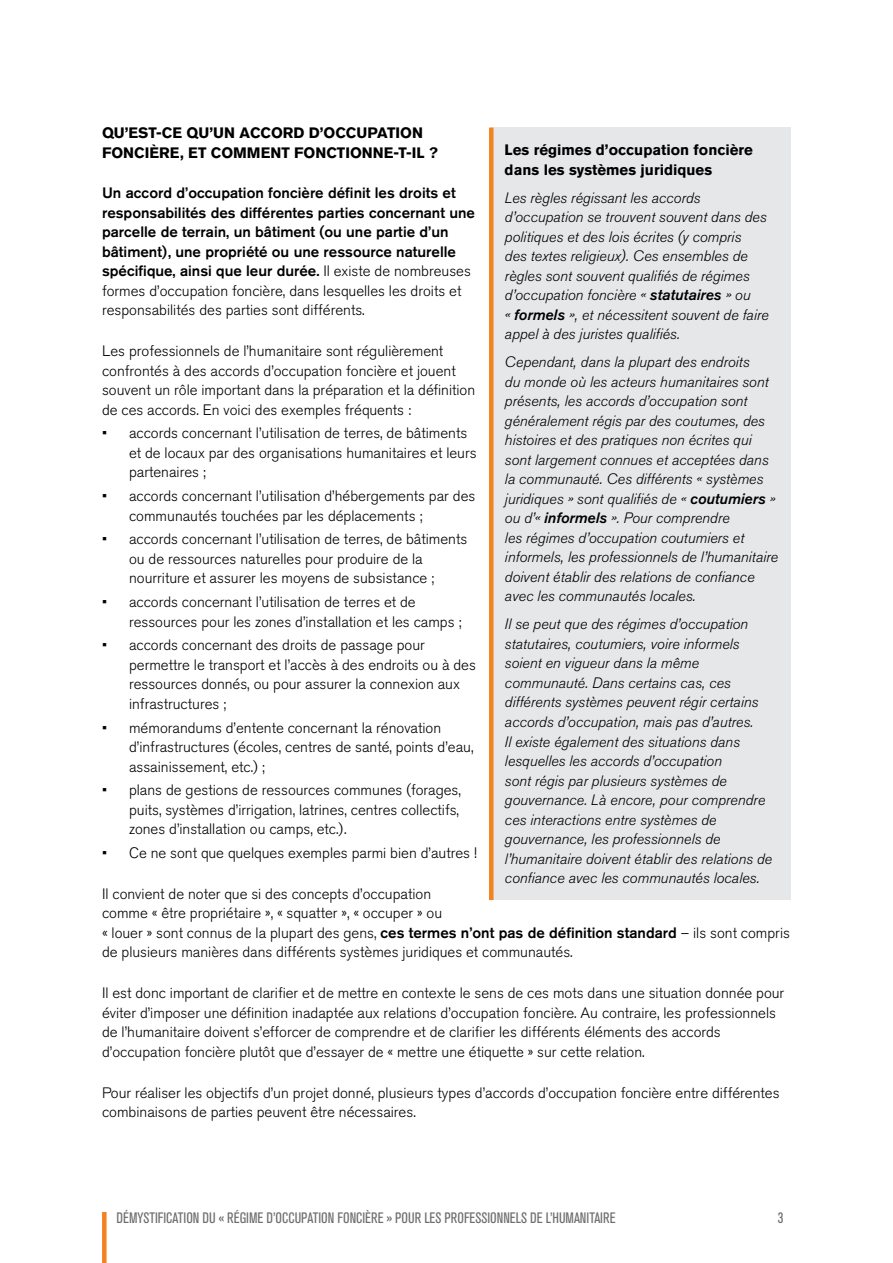
<style>
.page{position:relative;width:893px;height:1263px;background:#fff}
.page>*{position:absolute;margin:0;border:0;box-sizing:border-box;transform-origin:0 0}
.t1{font:300 15px/19.5px "Akzidenz Grotesk BQ";color:#000}
.t2{font:italic 300 15px/19.5px "Akzidenz Grotesk BQ";color:#000}
.t3{font:500 15px/19.5px "Akzidenz Grotesk BQ";color:#000}
.t4{font:700 15px/19.5px "Akzidenz Grotesk BQ";color:#000}
.t5{font:condensed 15px "Akzidenz Grotesk BQ";color:#6d6e71}
.s1{font-weight:300}
.s2{font-weight:500}
.s3{font-family:"Akzidenz Grotesk BQ Med";font-weight:400}
</style>
<div class="page">
<div style="left:102px;top:1212px;width:5px;height:51px;background:#f58220"></div>
<div style="left:492px;top:128px;width:299px;height:772px;background:#e6e7e8"></div>
<hr style="left:489px;top:128px;width:4px;height:772px;background:#f58220">
<p class="t4" style="left:102px;top:123px;width:337px">QU’EST-CE QU’UN ACCORD D’OCCUPATION<br>FONCIÈRE, ET COMMENT FONCTIONNE-T-IL ?</p>
<p class="t3" style="left:102px;top:183px;width:374px">Un accord d’occupation foncière définit les droits et responsabilités des différentes parties concernant une parcelle de terrain, un bâtiment (ou une partie d’un bâtiment), une propriété ou une ressource naturelle spécifique, ainsi que leur durée. <span class="s1">Il existe de nombreuses formes d’occupation foncière, dans lesquelles les droits et responsabilités des parties sont différents.</span></p>
<p class="t1" style="left:102px;top:342px;width:375px">Les professionnels de l’humanitaire sont régulièrement confrontés à des accords d’occupation foncière et jouent souvent un rôle important dans la préparation et la définition de ces accords. En voici des exemples fréquents :</p>
<p class="t1" style="left:129px;top:424px;width:349px;text-indent:-27px">• accords concernant l’utilisation de terres, de bâtiments et de locaux par des organisations humanitaires et leurs partenaires ;</p>
<p class="t1" style="left:129px;top:487px;width:348px;text-indent:-27px">• accords concernant l’utilisation d’hébergements par des communautés touchées par les déplacements ;</p>
<p class="t1" style="left:129px;top:530px;width:340px;text-indent:-27px">• accords concernant l’utilisation de terres, de bâtiments ou de ressources naturelles pour produire de la nourriture et assurer les moyens de subsistance ;</p>
<p class="t1" style="left:129px;top:593px;width:334px;text-indent:-27px">• accords concernant l’utilisation de terres et de ressources pour les zones d’installation et les camps ;</p>
<p class="t1" style="left:129px;top:636px;width:348px;text-indent:-27px">• accords concernant des droits de passage pour permettre le transport et l’accès à des endroits ou à des ressources donnés, ou pour assurer la connexion aux infrastructures ;</p>
<p class="t1" style="left:129px;top:718px;width:346px;text-indent:-27px">• mémorandums d’entente concernant la rénovation d’infrastructures (écoles, centres de santé, points d’eau, assainissement, etc.) ;</p>
<p class="t1" style="left:129px;top:781px;width:333px;text-indent:-27px">• plans de gestions de ressources communes (forages, puits, systèmes d’irrigation, latrines, centres collectifs, zones d’installation ou camps, etc.).</p>
<p class="t1" style="left:102px;top:843px;width:376px">• Ce ne sont que quelques exemples parmi bien d’autres !</p>
<p class="t1" style="left:102px;top:884px;width:689px">Il convient de noter que si des concepts d’occupation<br>comme « être propriétaire », « squatter », « occuper » ou<br>« louer » sont connus de la plupart des gens, <span class="s2">ces termes n’ont pas de définition standard</span> – ils sont compris de plusieurs manières dans différents systèmes juridiques et communautés.</p>
<p class="t1" style="left:102px;top:983px;width:684px">Il est donc important de clarifier et de mettre en contexte le sens de ces mots dans une situation donnée pour éviter d’imposer une définition inadaptée aux relations d’occupation foncière. Au contraire, les professionnels de l’humanitaire doivent s’efforcer de comprendre et de clarifier les différents éléments des accords d’occupation foncière plutôt que d’essayer de « mettre une étiquette » sur cette relation.</p>
<p class="t1" style="left:102px;top:1083px;width:679px">Pour réaliser les objectifs d’un projet donné, plusieurs types d’accords d’occupation foncière entre différentes combinaisons de parties peuvent être nécessaires.</p>
<p class="t4" style="left:505px;top:140px;width:250px">Les régimes d’occupation foncière dans les systèmes juridiques</p>
<p class="t2" style="left:505px;top:188px;width:265px">Les règles régissant les accords d’occupation se trouvent souvent dans des politiques et des lois écrites (y compris<br>des textes religieux). Ces ensembles de règles sont souvent qualifiés de régimes d’occupation foncière « <span class="s3">statutaires</span> » ou<br>« <span class="s3">formels</span> », et nécessitent souvent de faire appel à des juristes qualifiés.</p>
<p class="t2" style="left:505px;top:353px;width:275px">Cependant, dans la plupart des endroits<br>du monde où les acteurs humanitaires sont présents, les accords d’occupation sont généralement régis par des coutumes, des histoires et des pratiques non écrites qui sont largement connues et acceptées dans la communauté. Ces différents « systèmes juridiques » sont qualifiés de « <span class="s3">coutumiers</span> » ou d’« <span class="s3">informels</span> ». Pour comprendre<br>les régimes d’occupation coutumiers et informels, les professionnels de l’humanitaire doivent établir des relations de confiance avec les communautés locales.</p>
<p class="t2" style="left:505px;top:615px;width:269px">Il se peut que des régimes d’occupation statutaires, coutumiers, voire informels soient en vigueur dans la même communauté. Dans certains cas, ces différents systèmes peuvent régir certains accords d’occupation, mais pas d’autres.<br>Il existe également des situations dans lesquelles les accords d’occupation<br>sont régis par plusieurs systèmes de gouvernance. Là encore, pour comprendre ces interactions entre systèmes de gouvernance, les professionnels de l’humanitaire doivent établir des relations de confiance avec les communautés locales.</p>
<p class="t5" style="left:117px;top:1209px;width:500px">DÉMYSTIFICATION DU « RÉGIME D’OCCUPATION FONCIÈRE » POUR LES PROFESSIONNELS DE L’HUMANITAIRE</p>
<p class="t5" style="left:778px;top:1209px;width:7px">3</p>
</div>
